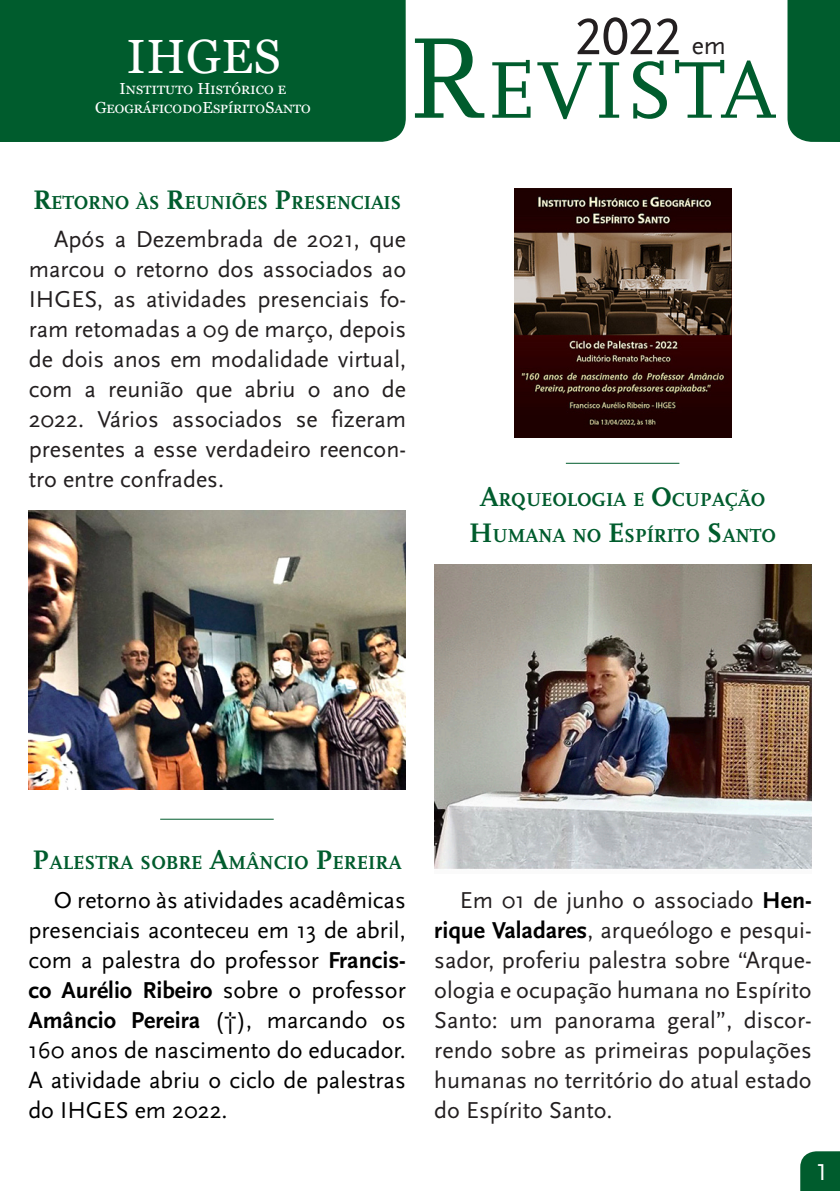
<style>
.page{position:relative;width:840px;height:1191px;background:#fff}
.page>*{position:absolute;margin:0;border:0;box-sizing:border-box;transform-origin:0 0}
.t1{font:84px "Scala";letter-spacing:.015em;color:#005c2d}
.t2{font:54px "Scala Sans Caps";color:#231f20}
.t3{font:48px "Georgia";letter-spacing:.015em;color:#fff}
.t4{font:24px/30px "Scala Sans";color:#231f20;text-align:justify}
.t5{font:24px/30px "Scala Sans";color:#000;text-align:justify}
.t6{font:24px "Scala Sans Caps";color:#fff}
.t7{font:700 19.6px "Scala";letter-spacing:-.015em;color:#005c2d}
.t8{font:700 19.6px/36px "Scala Caps";letter-spacing:-.005em;color:#005c2d;text-align:center}
.t9{font:16px/19.2px "Georgia";letter-spacing:-.005em;color:#fff;text-align:center}
.s1{font-family:"Scala Sans";font-size:26px}
.s2{font-size:120px}
.s3{font-size:28px}
.s4{font-weight:700}
.s5{font-weight:700;color:#000}
</style>
<div class="page">
<div style="left:0;top:0;width:405px;height:142px;background:#005c2d"></div>
<div style="left:787px;top:0;width:52px;height:142px;background:#005c2d"></div>
<svg style="left:800px;top:1151px;width:39px;height:40px;background:#0c6337"></svg>
<hr style="left:160px;top:818px;width:113px;height:1px;background:#005c2d">
<hr style="left:565px;top:463px;width:114px;height:1px;background:#005c2d">
<img style="left:28px;top:510px;width:377px;height:280px">
<img style="left:434px;top:564px;width:377px;height:305px">
<img style="left:514px;top:189px;width:217px;height:249px">
<h3 class="t3" style="left:127px;top:28px;width:155px">IHGES</h3>
<p class="t9" style="left:95px;top:79px;width:217px">Instituto Histórico e<br>Geográfico do Espírito Santo</p>
<h2 class="t2" style="left:574px;top:7px;width:152px">2022 <span class="s1">em</span></h2>
<h1 class="t1" style="left:406px;top:45px;width:373px"><span class="s2">R</span>EVISTA</h1>
<p class="t7" style="left:33px;top:192px;width:370px"><span class="s3">R</span>ETORNO ÀS <span class="s3">R</span>EUNIÕES <span class="s3">P</span>RESENCIAIS</p>
<p class="t4" style="left:29px;top:225px;width:379px;text-indent:26px">Após a Dezembrada de 2021, que marcou o retorno dos associados ao IHGES, as atividades presenciais fo&shy;ram retomadas a 09 de março, depois de dois anos em modalidade virtual, com a reunião que abriu o ano de 2022. Vários associados se fizeram presentes a esse verdadeiro reencon&shy;tro entre confrades.</p>
<p class="t8" style="left:469px;top:481px;width:308px"><span class="s3">A</span>RQUEOLOGIA E <span class="s3">O</span>CUPAÇÃO<br><span class="s3">H</span>UMANA NO <span class="s3">E</span>SPÍRITO <span class="s3">S</span> ANTO</p>
<p class="t7" style="left:33px;top:851px;width:370px"><span class="s3">P</span>ALESTRA SOBRE <span class="s3">A</span>MÂNCIO <span class="s3">P</span>EREIRA</p>
<p class="t5" style="left:28px;top:886px;width:379px;text-indent:26px">O retorno às atividades acadêmicas presenciais aconteceu em 13 de abril, com a palestra do professor <span class="s4">Francis&shy;co Aurélio Ribeiro</span> sobre o professor <span class="s4">Amâncio Pereira</span> (†), marcando os 160 anos de nascimento do educador.<br>A atividade abriu o ciclo de palestras do IHGES em 2022.</p>
<p class="t4" style="left:434px;top:886px;width:379px;text-indent:26px">Em 01 de junho o associado <span class="s5">Hen&shy;rique Valadares</span>, arqueólogo e pesqui&shy;sador, proferiu palestra sobre “Arque&shy;ologia e ocupação humana no Espírito Santo: um panorama geral”, discor&shy;rendo sobre as primeiras populações humanas no território do atual estado do Espírito Santo.</p>
<p class="t6" style="left:815px;top:1159px;width:13px">1</p>
</div>
